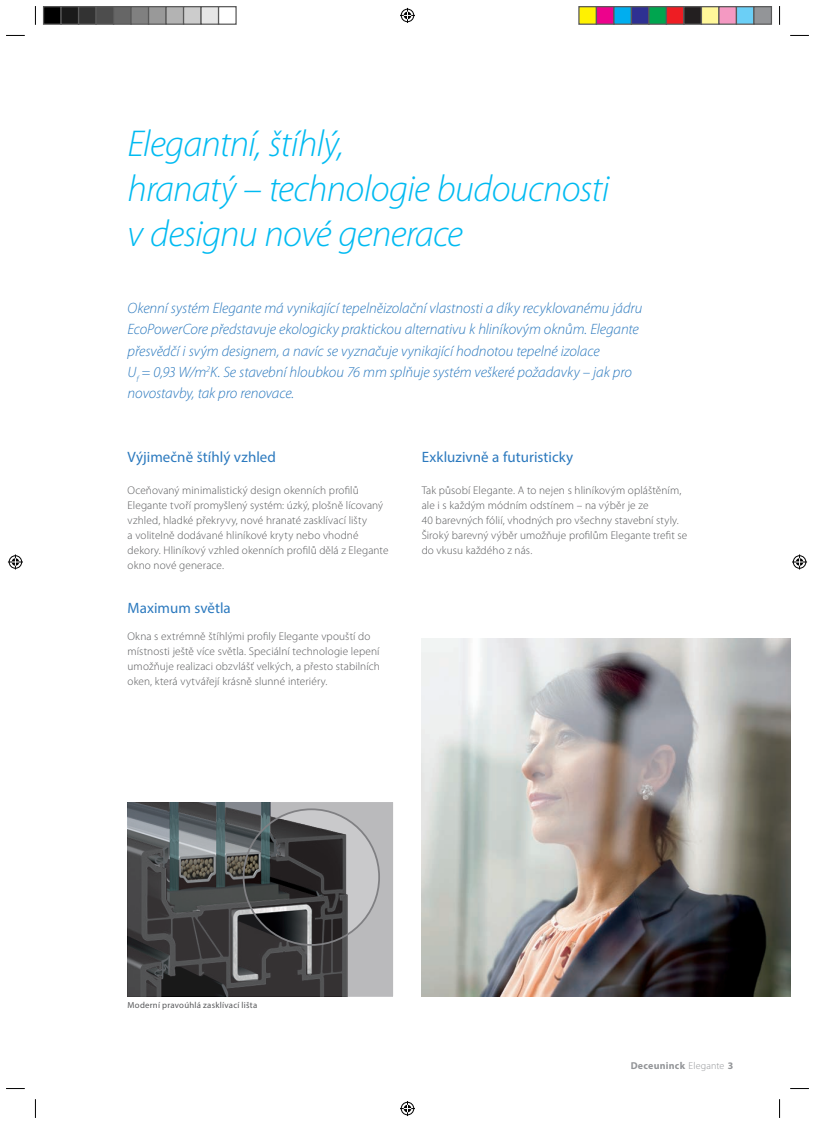
<style>
.page{position:relative;width:815px;height:1124px;background:#fff}
.page>*{position:absolute;margin:0;border:0;box-sizing:border-box;transform-origin:0 0}
.t1{font:italic 300 37.5px/45px "Myriad Pro";letter-spacing:-.02em;color:#00baf1}
.t2{font:italic 300 15px/21.2px "Myriad Pro";letter-spacing:-.005em;color:#2b79be}
.t3{font:15px "Myriad Pro";letter-spacing:.005em;color:#2b79be}
.t4{font:300 11.25px/15px "Myriad Pro";letter-spacing:.01em;color:#57585a}
.t5{font:700 10px "Myriad Pro";letter-spacing:.025em;color:#939598}
.t6{font:8.75px "Myriad Pro";letter-spacing:.03em;color:#57585a}
.s1{font-weight:300}
</style>
<div class="page">
<img style="left:422px;top:638px;width:368px;height:358px">
<svg style="left:128px;top:802px;width:265px;height:194px;background:#5f6061"></svg>
<svg style="left:6px;top:35px;width:19px;height:1px"></svg>
<svg style="left:790px;top:35px;width:19px;height:1px"></svg>
<svg style="left:6px;top:1088px;width:19px;height:1px"></svg>
<svg style="left:790px;top:1088px;width:19px;height:1px"></svg>
<svg style="left:35px;top:6px;width:1px;height:19px"></svg>
<svg style="left:35px;top:1099px;width:1px;height:18px"></svg>
<svg style="left:779px;top:6px;width:1px;height:19px"></svg>
<svg style="left:779px;top:1099px;width:1px;height:18px"></svg>
<svg style="left:400px;top:8px;width:15px;height:15px"></svg>
<svg style="left:400px;top:1101px;width:15px;height:14px"></svg>
<svg style="left:8px;top:554px;width:15px;height:15px"></svg>
<svg style="left:792px;top:554px;width:15px;height:15px"></svg>
<div style="left:44px;top:7px;width:17px;height:17px;background:#000"></div>
<div style="left:43px;top:6px;width:19px;height:19px;border:1px solid #595959"></div>
<div style="left:61px;top:7px;width:18px;height:17px;background:#1a1a1a"></div>
<div style="left:60px;top:6px;width:19px;height:19px;border:1px solid #595959"></div>
<div style="left:79px;top:7px;width:17px;height:17px;background:#333"></div>
<div style="left:78px;top:6px;width:19px;height:19px;border:1px solid #595959"></div>
<div style="left:96px;top:7px;width:18px;height:17px;background:#4d4d4d"></div>
<div style="left:95px;top:6px;width:19px;height:19px;border:1px solid #595959"></div>
<div style="left:114px;top:7px;width:17px;height:17px;background:#666"></div>
<div style="left:113px;top:6px;width:19px;height:19px;border:1px solid #595959"></div>
<div style="left:131px;top:7px;width:18px;height:17px;background:#808080"></div>
<div style="left:130px;top:6px;width:19px;height:19px;border:1px solid #595959"></div>
<div style="left:149px;top:7px;width:17px;height:17px;background:#999"></div>
<div style="left:148px;top:6px;width:19px;height:19px;border:1px solid #595959"></div>
<div style="left:166px;top:7px;width:18px;height:17px;background:#b3b3b3"></div>
<div style="left:165px;top:6px;width:19px;height:19px;border:1px solid #595959"></div>
<div style="left:184px;top:7px;width:17px;height:17px;background:#ccc"></div>
<div style="left:183px;top:6px;width:19px;height:19px;border:1px solid #595959"></div>
<div style="left:201px;top:7px;width:18px;height:17px;background:#e6e6e6"></div>
<div style="left:200px;top:6px;width:19px;height:19px;border:1px solid #595959"></div>
<div style="left:218px;top:6px;width:19px;height:19px;border:1px solid #595959"></div>
<div style="left:579px;top:7px;width:17px;height:17px;background:#fff101"></div>
<div style="left:578px;top:6px;width:19px;height:19px;border:1px solid #595959"></div>
<div style="left:596px;top:7px;width:18px;height:17px;background:#ed028c"></div>
<div style="left:596px;top:6px;width:19px;height:19px;border:1px solid #595959"></div>
<div style="left:614px;top:7px;width:17px;height:17px;background:#00aeef"></div>
<div style="left:613px;top:6px;width:19px;height:19px;border:1px solid #595959"></div>
<div style="left:631px;top:7px;width:18px;height:17px;background:#2e3092"></div>
<div style="left:631px;top:6px;width:19px;height:19px;border:1px solid #595959"></div>
<div style="left:649px;top:7px;width:17px;height:17px;background:#00a54f"></div>
<div style="left:648px;top:6px;width:19px;height:19px;border:1px solid #595959"></div>
<div style="left:666px;top:7px;width:18px;height:17px;background:#ee1d23"></div>
<div style="left:666px;top:6px;width:19px;height:19px;border:1px solid #595959"></div>
<div style="left:684px;top:7px;width:17px;height:17px;background:#231f20"></div>
<div style="left:683px;top:6px;width:19px;height:19px;border:1px solid #595959"></div>
<div style="left:701px;top:7px;width:18px;height:17px;background:#fff79a"></div>
<div style="left:701px;top:6px;width:19px;height:19px;border:1px solid #595959"></div>
<div style="left:719px;top:7px;width:17px;height:17px;background:#f499c2"></div>
<div style="left:718px;top:6px;width:19px;height:19px;border:1px solid #595959"></div>
<div style="left:736px;top:7px;width:18px;height:17px;background:#6bcff6"></div>
<div style="left:736px;top:6px;width:19px;height:19px;border:1px solid #595959"></div>
<div style="left:754px;top:7px;width:17px;height:17px;background:#939598"></div>
<div style="left:753px;top:6px;width:19px;height:19px;border:1px solid #595959"></div>
<h1 class="t1" style="left:128px;top:120px;width:483px">Elegantní, štíhlý,<br>hranatý – technologie budoucnosti v designu nové generace</h1>
<p class="t2" style="left:128px;top:297px;width:516px">Okenní systém Elegante má vynikající tepelněizolační vlastnosti a díky recyklovanému jádru EcoPowerCore představuje ekologicky praktickou alternativu k hliníkovým oknům. Elegante přesvědčí i svým designem, a navíc se vyznačuje vynikající hodnotou tepelné izolace<br>U<sub>f</sub> = 0,93 W/m<sup>2</sup>K. Se stavební hloubkou 76 mm splňuje systém veškeré požadavky – jak pro novostavby, tak pro renovace.</p>
<h2 class="t3" style="left:128px;top:447px;width:150px">Výjimečně štíhlý vzhled</h2>
<p class="t4" style="left:128px;top:483px;width:262px">Oceňovaný minimalistický design okenních profilů Elegante tvoří promyšlený systém: úzký, plošně lícovaný vzhled, hladké překryvy, nové hranaté zasklívací lišty<br>a volitelně dodávané hliníkové kryty nebo vhodné dekory. Hliníkový vzhled okenních profilů dělá z Elegante okno nové generace.</p>
<h2 class="t3" style="left:128px;top:599px;width:105px">Maximum světla</h2>
<p class="t4" style="left:128px;top:628px;width:254px">Okna s extrémně štíhlými profily Elegante vpouští do místnosti ještě více světla. Speciální technologie lepení umožňuje realizaci obzvlášť velkých, a přesto stabilních oken, která vytvářejí krásně slunné interiéry.</p>
<h2 class="t3" style="left:422px;top:447px;width:153px">Exkluzivně a futuristicky</h2>
<p class="t4" style="left:422px;top:483px;width:267px">Tak působí Elegante. A to nejen s hliníkovým opláštěním, ale i s každým módním odstínem – na výběr je ze<br>40 barevných fólií, vhodných pro všechny stavební styly.<br>Široký barevný výběr umožňuje profilům Elegante trefit se do vkusu každého z nás.</p>
<p class="t6" style="left:128px;top:999px;width:131px">Moderní pravoúhlá zasklívací lišta</p>
<p class="t5" style="left:631px;top:1059px;width:104px">Deceuninck <span class="s1">Elegante</span> 3</p>
</div>
